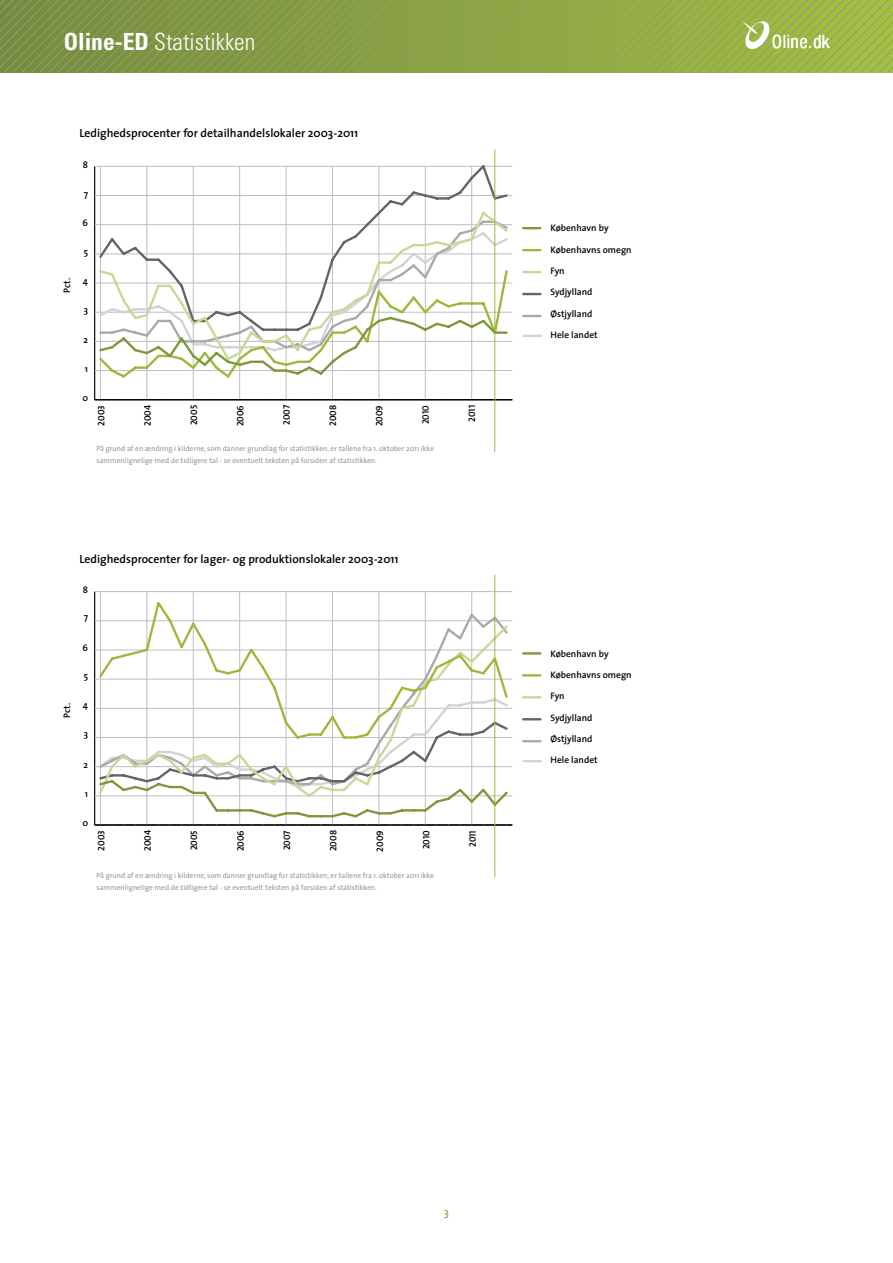
<style>
.page{position:relative;width:893px;height:1263px;background:#fff}
.page>*{position:absolute;margin:0;border:0;box-sizing:border-box;transform-origin:0 0}
.t1{font:300 condensed 23.55px "Univers";color:#fff}
.t2{font:600 11.85px "The Sans";color:#000}
.t3{font:11.25px "The Sans";color:#7f973b}
.t4{font:600 9.45px "The Sans";color:#000}
.t5{font:9.45px "The Sans Semi Bold Caps";color:#000}
.t6{font:7.5px/12px "The Sans";color:#939598}
.s1{font-weight:700}
</style>
<div class="page">
<svg style="left:0;top:0;width:893px;height:72px;background:#8ba246"></svg>
<img style="left:739px;top:21px;width:93px;height:29px">
<hr style="left:100px;top:166px;width:1px;height:234px;background:#bcbec0">
<hr style="left:147px;top:166px;width:1px;height:234px;background:#bcbec0">
<hr style="left:193px;top:166px;width:1px;height:234px;background:#bcbec0">
<hr style="left:239px;top:166px;width:1px;height:234px;background:#bcbec0">
<hr style="left:286px;top:166px;width:1px;height:234px;background:#bcbec0">
<hr style="left:332px;top:166px;width:1px;height:234px;background:#bcbec0">
<hr style="left:379px;top:166px;width:1px;height:234px;background:#bcbec0">
<hr style="left:425px;top:166px;width:1px;height:234px;background:#bcbec0">
<hr style="left:471px;top:166px;width:1px;height:234px;background:#bcbec0">
<hr style="left:94px;top:166px;width:1px;height:234px;background:#000">
<hr style="left:95px;top:399px;width:417px;height:1px;background:#000">
<hr style="left:95px;top:370px;width:417px;height:1px;background:#bcbec0">
<hr style="left:95px;top:341px;width:417px;height:1px;background:#bcbec0">
<hr style="left:95px;top:312px;width:417px;height:1px;background:#bcbec0">
<hr style="left:95px;top:283px;width:417px;height:1px;background:#bcbec0">
<hr style="left:95px;top:254px;width:417px;height:1px;background:#bcbec0">
<hr style="left:95px;top:224px;width:417px;height:1px;background:#bcbec0">
<hr style="left:95px;top:195px;width:417px;height:1px;background:#bcbec0">
<hr style="left:95px;top:166px;width:417px;height:1px;background:#bcbec0">
<svg style="left:97px;top:163px;width:411px;height:92px"></svg>
<svg style="left:98px;top:210px;width:412px;height:103px"></svg>
<svg style="left:97px;top:269px;width:412px;height:111px"></svg>
<svg style="left:98px;top:315px;width:411px;height:62px"></svg>
<svg style="left:523px;top:227px;width:17px;height:2px"></svg>
<svg style="left:523px;top:249px;width:17px;height:2px"></svg>
<svg style="left:523px;top:271px;width:17px;height:2px"></svg>
<svg style="left:523px;top:293px;width:17px;height:2px"></svg>
<svg style="left:523px;top:315px;width:17px;height:2px"></svg>
<svg style="left:524px;top:335px;width:17px;height:2px"></svg>
<hr style="left:494px;top:150px;width:1px;height:301px;background:#9bba3c">
<hr style="left:100px;top:592px;width:1px;height:233px;background:#bcbec0">
<hr style="left:147px;top:592px;width:1px;height:233px;background:#bcbec0">
<hr style="left:193px;top:592px;width:1px;height:233px;background:#bcbec0">
<hr style="left:239px;top:592px;width:1px;height:233px;background:#bcbec0">
<hr style="left:286px;top:592px;width:1px;height:233px;background:#bcbec0">
<hr style="left:332px;top:592px;width:1px;height:233px;background:#bcbec0">
<hr style="left:379px;top:592px;width:1px;height:233px;background:#bcbec0">
<hr style="left:425px;top:592px;width:1px;height:233px;background:#bcbec0">
<hr style="left:471px;top:592px;width:1px;height:233px;background:#bcbec0">
<hr style="left:94px;top:592px;width:1px;height:233px;background:#000">
<hr style="left:95px;top:824px;width:417px;height:1px;background:#000">
<hr style="left:95px;top:795px;width:417px;height:1px;background:#bcbec0">
<hr style="left:95px;top:766px;width:417px;height:1px;background:#bcbec0">
<hr style="left:95px;top:737px;width:417px;height:1px;background:#bcbec0">
<hr style="left:95px;top:708px;width:417px;height:1px;background:#bcbec0">
<hr style="left:95px;top:679px;width:417px;height:1px;background:#bcbec0">
<hr style="left:95px;top:650px;width:417px;height:1px;background:#bcbec0">
<hr style="left:95px;top:620px;width:417px;height:1px;background:#bcbec0">
<hr style="left:95px;top:591px;width:417px;height:1px;background:#bcbec0">
<svg style="left:97px;top:600px;width:412px;height:96px"></svg>
<svg style="left:97px;top:696px;width:413px;height:123px"></svg>
<hr style="left:523px;top:652px;width:17px;height:3px;background:#7f973b">
<svg style="left:523px;top:674px;width:17px;height:2px"></svg>
<svg style="left:523px;top:696px;width:17px;height:2px"></svg>
<svg style="left:523px;top:718px;width:17px;height:2px"></svg>
<svg style="left:523px;top:740px;width:17px;height:2px"></svg>
<svg style="left:524px;top:760px;width:17px;height:2px"></svg>
<hr style="left:494px;top:575px;width:1px;height:302px;background:#9bba3c">
<h1 class="t1" style="left:64px;top:27px;width:193px"><span class="s1">Oline-ED</span> Statistikken</h1>
<h2 class="t2" style="left:79px;top:124px;width:280px">Ledighedsprocenter for detailhandelslokaler 2003-2011</h2>
<p class="t4" style="left:83px;top:157px;width:7px">8</p>
<p class="t4" style="left:84px;top:186px;width:6px">7</p>
<p class="t4" style="left:83px;top:215px;width:7px">6</p>
<p class="t4" style="left:59px;top:293px;width:17px;rotate:-90deg">Pct.</p>
<p class="t4" style="left:84px;top:244px;width:6px">5</p>
<p class="t4" style="left:83px;top:273px;width:7px">4</p>
<p class="t4" style="left:84px;top:302px;width:6px">3</p>
<p class="t4" style="left:84px;top:332px;width:6px">2</p>
<p class="t4" style="left:85px;top:361px;width:5px">1</p>
<p class="t4" style="left:82px;top:390px;width:7px">0</p>
<p class="t5" style="left:94px;top:425px;width:22px;rotate:-90deg">2003</p>
<p class="t5" style="left:140px;top:426px;width:23px;rotate:-90deg">2004</p>
<p class="t5" style="left:186px;top:425px;width:22px;rotate:-90deg">2005</p>
<p class="t5" style="left:233px;top:426px;width:23px;rotate:-90deg">2006</p>
<p class="t5" style="left:279px;top:425px;width:22px;rotate:-90deg">2007</p>
<p class="t5" style="left:325px;top:426px;width:23px;rotate:-90deg">2008</p>
<p class="t5" style="left:372px;top:426px;width:23px;rotate:-90deg">2009</p>
<p class="t5" style="left:418px;top:424px;width:21px;rotate:-90deg">2010</p>
<p class="t5" style="left:464px;top:422px;width:18px;rotate:-90deg">2011</p>
<p class="t6" style="left:97px;top:442px;width:339px">På grund af en ændring i kilderne, som danner grundlag for statistikken, er tallene fra 1. oktober 2011 ikke sammenlignelige med de tidligere tal - se eventuelt teksten på forsiden af statistikken.</p>
<p class="t4" style="left:59px;top:718px;width:17px;rotate:-90deg">Pct.</p>
<h2 class="t2" style="left:79px;top:549px;width:321px">Ledighedsprocenter for lager- og produktionslokaler 2003-2011</h2>
<p class="t4" style="left:83px;top:582px;width:7px">8</p>
<p class="t4" style="left:84px;top:609px;width:6px">7</p>
<p class="t4" style="left:83px;top:639px;width:7px">6</p>
<p class="t4" style="left:84px;top:667px;width:6px">5</p>
<p class="t4" style="left:83px;top:697px;width:7px">4</p>
<p class="t4" style="left:84px;top:726px;width:6px">3</p>
<p class="t4" style="left:84px;top:757px;width:6px">2</p>
<p class="t4" style="left:85px;top:786px;width:5px">1</p>
<p class="t4" style="left:82px;top:815px;width:7px">0</p>
<p class="t5" style="left:93px;top:851px;width:22px;rotate:-90deg">2003</p>
<p class="t5" style="left:140px;top:851px;width:23px;rotate:-90deg">2004</p>
<p class="t5" style="left:186px;top:850px;width:22px;rotate:-90deg">2005</p>
<p class="t5" style="left:233px;top:851px;width:23px;rotate:-90deg">2006</p>
<p class="t5" style="left:279px;top:850px;width:22px;rotate:-90deg">2007</p>
<p class="t5" style="left:326px;top:851px;width:23px;rotate:-90deg">2008</p>
<p class="t5" style="left:372px;top:851px;width:23px;rotate:-90deg">2009</p>
<p class="t5" style="left:418px;top:849px;width:21px;rotate:-90deg">2010</p>
<p class="t5" style="left:465px;top:847px;width:18px;rotate:-90deg">2011</p>
<p class="t6" style="left:97px;top:869px;width:339px">På grund af en ændring i kilderne, som danner grundlag for statistikken, er tallene fra 1. oktober 2011 ikke sammenlignelige med de tidligere tal - se eventuelt teksten på forsiden af statistikken.</p>
<p class="t4" style="left:550px;top:220px;width:60px">København by</p>
<p class="t4" style="left:550px;top:242px;width:83px">Københavns omegn</p>
<p class="t4" style="left:550px;top:263px;width:16px">Fyn</p>
<p class="t4" style="left:550px;top:284px;width:44px">Sydjylland</p>
<p class="t4" style="left:550px;top:305px;width:43px">Østjylland</p>
<p class="t4" style="left:550px;top:327px;width:49px">Hele landet</p>
<p class="t4" style="left:550px;top:646px;width:60px">København by</p>
<p class="t4" style="left:550px;top:667px;width:83px">Københavns omegn</p>
<p class="t4" style="left:550px;top:688px;width:16px">Fyn</p>
<p class="t4" style="left:550px;top:709px;width:44px">Sydjylland</p>
<p class="t4" style="left:550px;top:731px;width:43px">Østjylland</p>
<p class="t4" style="left:550px;top:752px;width:49px">Hele landet</p>
<h3 class="t3" style="left:444px;top:1203px;width:7px">3</h3>
</div>
